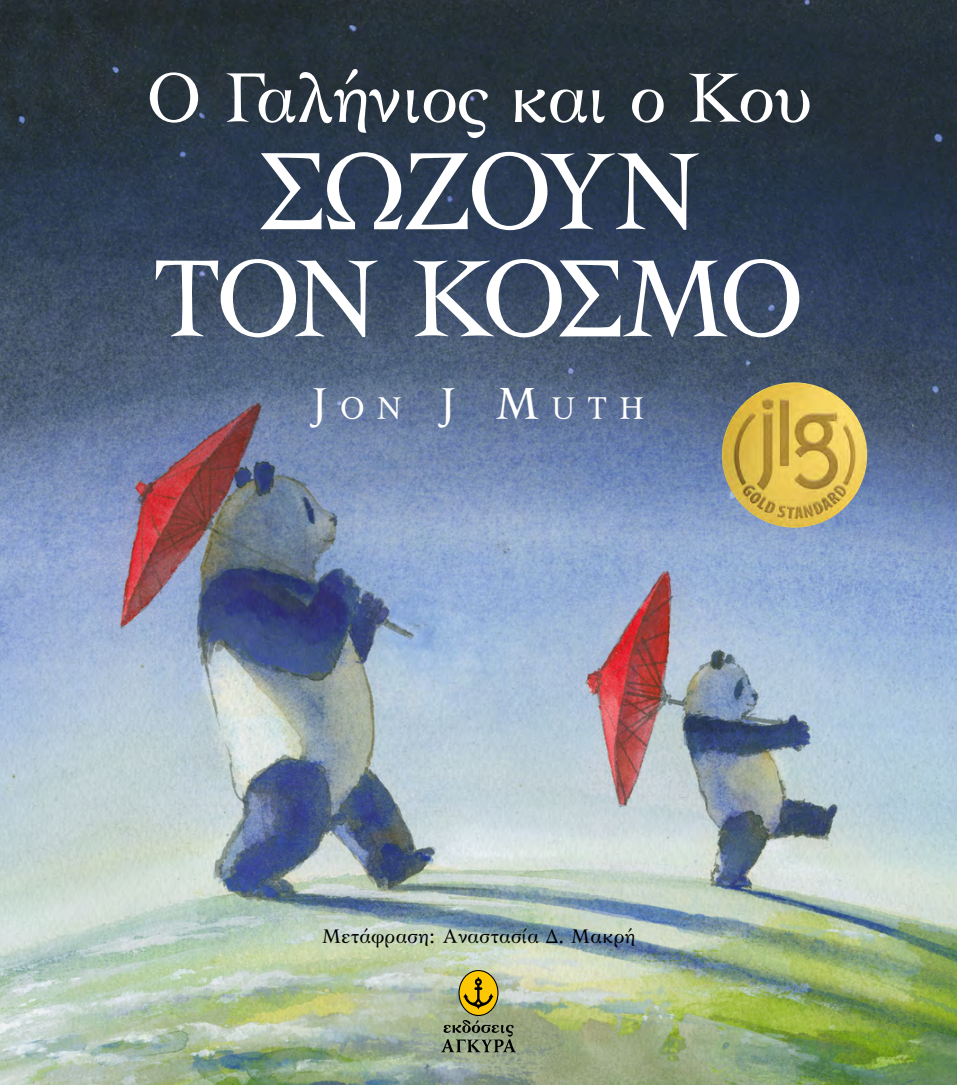
<style>
.page{position:relative;width:957px;height:1085px;background:#fff}
.page>*{position:absolute;margin:0;border:0;box-sizing:border-box;transform-origin:0 0}
.t1{font:114.45px/107.1px "Katsoulidis";letter-spacing:-.075em;color:#fff;text-align:center}
.t2{font:73.35px "Katsoulidis";letter-spacing:-.015em;color:#fff}
.t3{font:32.85px "Katsoulidis";color:#fff}
.t4{font:20.55px "Katsoulidis";color:#000}
.s1{font-size:46.95px}
</style>
<div class="page">
<img style="left:0;top:0;width:957px;height:1084px">
<svg style="left:459px;top:970px;width:39px;height:45px"></svg>
<div style="left:458px;top:969px;width:40px;height:46px;border:1px solid #000;border-radius:50%"></div>
<svg style="left:463px;top:976px;width:30px;height:33px"></svg>
<svg style="left:441px;top:1019px;width:75px;height:33px;background:#778268"></svg>
<img style="left:722px;top:382px;width:145px;height:145px;border-radius:73px">
<h2 class="t2" style="left:146px;top:56px;width:667px">O Γαλήνιος και ο Κου</h2>
<h1 class="t1" style="left:153px;top:136px;width:653px">ΣΏΖΟΥΝ<br>ΤΟΝ ΚΌΣΜΟ</h1>
<h3 class="t3" style="left:313px;top:389px;width:333px"><span class="s1">J</span>ON <span class="s1">J M</span>UTH</h3>
<p class="t4" style="left:322px;top:923px;width:315px">Mετάφραση: Αναστασία Δ. Μακρή</p>
</div>
